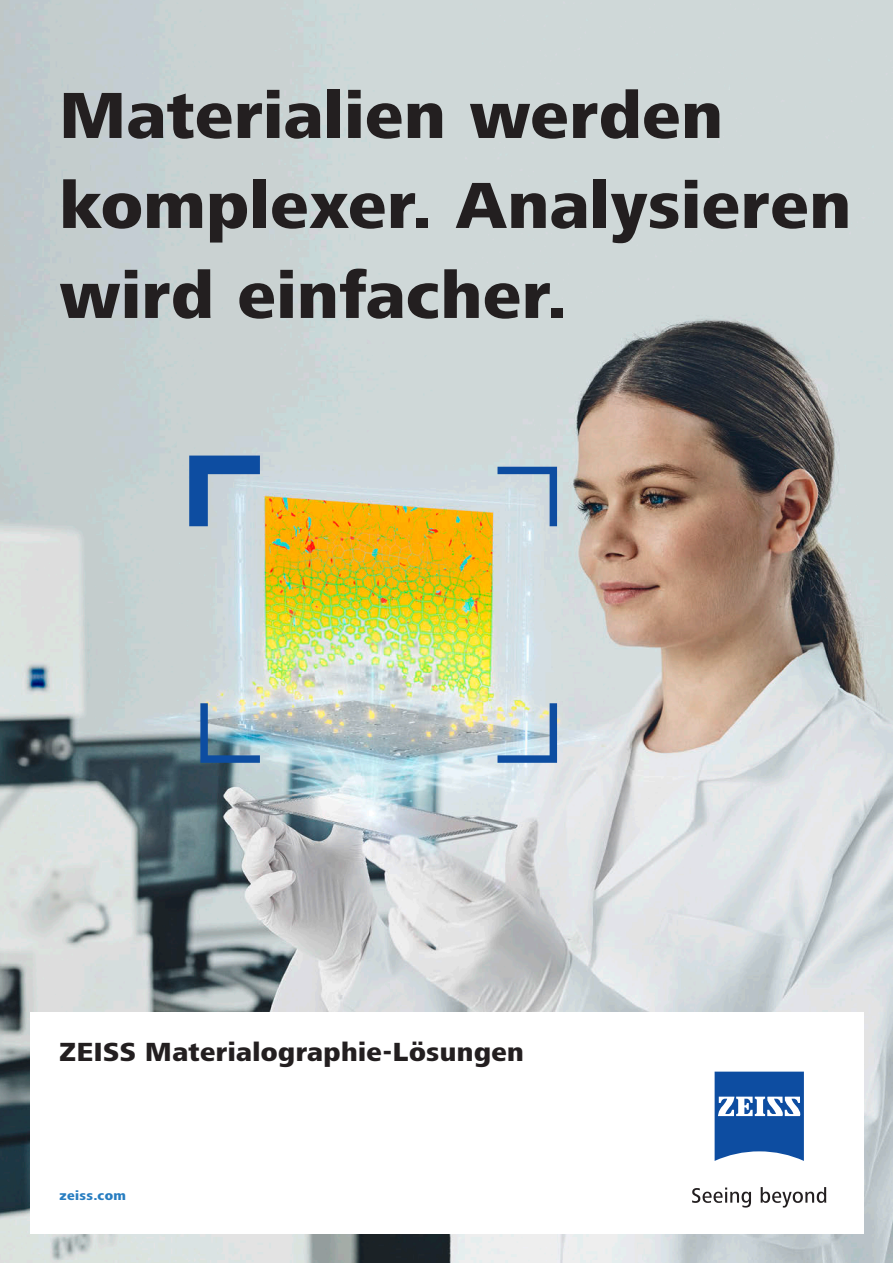
<style>
.page{position:relative;width:893px;height:1263px;background:#fff}
.page>*{position:absolute;margin:0;border:0;box-sizing:border-box;transform-origin:0 0}
.Ambition_Benefit_54pt_60pt{font:800 67.5px/90px "ZEISS Frutiger Next W1 G";letter-spacing:.01em;color:#231f20}
.Enabler{font:800 27px "ZEISS Frutiger Next W1 G";letter-spacing:.015em;color:#231f20}
.URL_Heavy{font:800 13.5px "ZEISS Frutiger Next W1 G";letter-spacing:.025em;color:#277dc1}
</style>
<div class="page">
<img style="left:0;top:0;width:893px;height:1263px">
<div style="left:30px;top:1012px;width:833px;height:221px;background:#fff"></div>
<svg style="left:189px;top:456px;width:71px;height:70px"></svg>
<img style="left:200px;top:703px;width:60px;height:60px">
<svg style="left:497px;top:467px;width:60px;height:59px"></svg>
<svg style="left:497px;top:703px;width:60px;height:60px"></svg>
<svg style="left:715px;top:1071px;width:89px;height:90px"></svg>
<svg style="left:692px;top:1187px;width:59px;height:20px"></svg>
<svg style="left:761px;top:1187px;width:65px;height:20px"></svg>
<p class="Ambition_Benefit_54pt_60pt" style="left:60px;top:68px;width:793px">Materialien werden komplexer. Analysieren wird einfacher.</p>
<p class="Enabler" style="left:60px;top:1033px;width:466px">ZEISS Materialographie-Lösungen</p>
<p class="URL_Heavy" style="left:60px;top:1186px;width:68px">zeiss.com</p>
</div>
